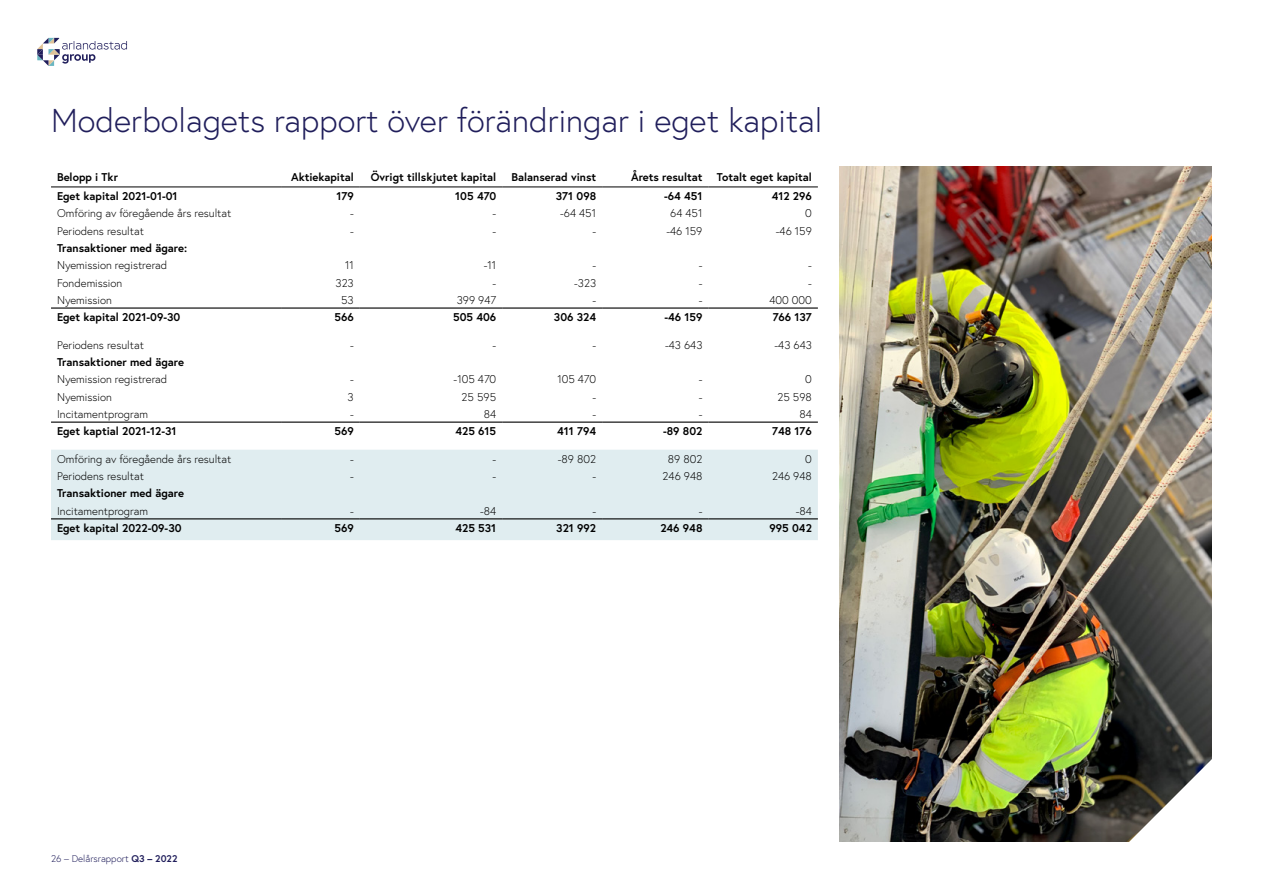
<style>
.page{position:relative;width:1263px;height:893px;background:#fff}
.page>*{position:absolute;margin:0;border:0;box-sizing:border-box;transform-origin:0 0}
.t1{font:300 33px "Europa";color:#201e5b}
.t2{font:300 11.25px "Europa";color:#000}
.t3{font:700 11.25px "Europa";color:#000}
.t4{font:300 9.75px "Europa";color:#201e5b}
.s1{font-weight:700}
</style>
<div class="page">
<img style="left:839px;top:166px;width:373px;height:676px">
<svg style="left:1128px;top:758px;width:84px;height:84px"></svg>
<div style="left:51px;top:450px;width:767px;height:90px;background:#e0edf0"></div>
<hr style="left:51px;top:187px;width:230px;height:1px;background:#000">
<hr style="left:281px;top:187px;width:79px;height:1px;background:#000">
<hr style="left:360px;top:187px;width:142px;height:1px;background:#000">
<hr style="left:502px;top:187px;width:100px;height:1px;background:#000">
<hr style="left:602px;top:187px;width:106px;height:1px;background:#000">
<hr style="left:708px;top:187px;width:110px;height:1px;background:#000">
<hr style="left:281px;top:422px;width:79px;height:1px;background:#000">
<hr style="left:360px;top:422px;width:142px;height:1px;background:#000">
<hr style="left:502px;top:422px;width:100px;height:1px;background:#000">
<hr style="left:602px;top:422px;width:106px;height:1px;background:#000">
<hr style="left:708px;top:422px;width:110px;height:1px;background:#000">
<hr style="left:281px;top:518px;width:79px;height:1px;background:#000">
<hr style="left:360px;top:518px;width:142px;height:1px;background:#000">
<hr style="left:502px;top:518px;width:100px;height:1px;background:#000">
<hr style="left:602px;top:518px;width:106px;height:1px;background:#000">
<hr style="left:708px;top:518px;width:110px;height:1px;background:#000">
<hr style="left:51px;top:307px;width:230px;height:2px;background:#000">
<hr style="left:281px;top:307px;width:79px;height:2px;background:#000">
<hr style="left:360px;top:307px;width:142px;height:2px;background:#000">
<hr style="left:502px;top:307px;width:100px;height:2px;background:#000">
<hr style="left:602px;top:307px;width:106px;height:2px;background:#000">
<hr style="left:708px;top:307px;width:110px;height:2px;background:#000">
<hr style="left:51px;top:422px;width:230px;height:1px;background:#000">
<hr style="left:51px;top:518px;width:230px;height:1px;background:#000">
<svg style="left:37px;top:38px;width:90px;height:28px"></svg>
<h1 class="t1" style="left:51px;top:100px;width:773px">Moderbolagets rapport över förändringar i eget kapital</h1>
<p class="t3" style="left:57px;top:169px;width:62px">Belopp i Tkr</p>
<p class="t3" style="left:291px;top:169px;width:64px">Aktiekapital</p>
<p class="t3" style="left:371px;top:169px;width:127px">Övrigt tillskjutet kapital</p>
<p class="t3" style="left:512px;top:169px;width:86px">Balanserad vinst</p>
<p class="t3" style="left:631px;top:169px;width:73px">Årets resultat</p>
<p class="t3" style="left:717px;top:169px;width:96px">Totalt eget kapital</p>
<p class="t3" style="left:57px;top:188px;width:122px">Eget kapital 2021-01-01</p>
<p class="t3" style="left:336px;top:188px;width:19px">179</p>
<p class="t3" style="left:455px;top:188px;width:42px">105 470</p>
<p class="t3" style="left:556px;top:188px;width:42px">371 098</p>
<p class="t3" style="left:664px;top:188px;width:40px">-64 451</p>
<p class="t3" style="left:772px;top:188px;width:42px">412 296</p>
<p class="t2" style="left:57px;top:206px;width:176px">Omföring av föregående års resultat</p>
<p class="t2" style="left:350px;top:206px;width:5px">-</p>
<p class="t2" style="left:492px;top:206px;width:5px">-</p>
<p class="t2" style="left:560px;top:206px;width:37px">-64 451</p>
<p class="t2" style="left:670px;top:206px;width:34px">64 451</p>
<p class="t2" style="left:805px;top:206px;width:8px">0</p>
<p class="t2" style="left:57px;top:224px;width:88px">Periodens resultat</p>
<p class="t2" style="left:350px;top:224px;width:5px">-</p>
<p class="t2" style="left:492px;top:224px;width:5px">-</p>
<p class="t2" style="left:592px;top:224px;width:5px">-</p>
<p class="t2" style="left:666px;top:224px;width:38px">-46 159</p>
<p class="t2" style="left:776px;top:224px;width:38px">-46 159</p>
<p class="t3" style="left:57px;top:240px;width:132px">Transaktioner med ägare:</p>
<p class="t2" style="left:57px;top:258px;width:112px">Nyemission registrerad</p>
<p class="t2" style="left:345px;top:258px;width:10px">11</p>
<p class="t2" style="left:484px;top:258px;width:14px">-11</p>
<p class="t2" style="left:592px;top:258px;width:5px">-</p>
<p class="t2" style="left:699px;top:258px;width:5px">-</p>
<p class="t2" style="left:808px;top:258px;width:5px">-</p>
<p class="t2" style="left:57px;top:276px;width:67px">Fondemission</p>
<p class="t2" style="left:336px;top:276px;width:20px">323</p>
<p class="t2" style="left:492px;top:276px;width:5px">-</p>
<p class="t2" style="left:574px;top:276px;width:23px">-323</p>
<p class="t2" style="left:699px;top:276px;width:5px">-</p>
<p class="t2" style="left:808px;top:276px;width:5px">-</p>
<p class="t2" style="left:57px;top:293px;width:56px">Nyemission</p>
<p class="t2" style="left:341px;top:293px;width:14px">53</p>
<p class="t2" style="left:457px;top:293px;width:41px">399 947</p>
<p class="t2" style="left:592px;top:293px;width:5px">-</p>
<p class="t2" style="left:699px;top:293px;width:5px">-</p>
<p class="t2" style="left:769px;top:293px;width:44px">400 000</p>
<p class="t3" style="left:57px;top:309px;width:125px">Eget kapital 2021-09-30</p>
<p class="t3" style="left:334px;top:309px;width:21px">566</p>
<p class="t3" style="left:453px;top:309px;width:45px">505 406</p>
<p class="t3" style="left:554px;top:309px;width:44px">306 324</p>
<p class="t3" style="left:664px;top:309px;width:39px">-46 159</p>
<p class="t3" style="left:773px;top:309px;width:41px">766 137</p>
<p class="t2" style="left:57px;top:338px;width:88px">Periodens resultat</p>
<p class="t2" style="left:350px;top:338px;width:5px">-</p>
<p class="t2" style="left:492px;top:338px;width:5px">-</p>
<p class="t2" style="left:592px;top:338px;width:5px">-</p>
<p class="t2" style="left:665px;top:338px;width:39px">-43 643</p>
<p class="t2" style="left:774px;top:338px;width:39px">-43 643</p>
<p class="t3" style="left:57px;top:354px;width:129px">Transaktioner med ägare</p>
<p class="t2" style="left:57px;top:372px;width:112px">Nyemission registrerad</p>
<p class="t2" style="left:350px;top:372px;width:5px">-</p>
<p class="t2" style="left:454px;top:372px;width:44px">-105 470</p>
<p class="t2" style="left:557px;top:372px;width:40px">105 470</p>
<p class="t2" style="left:699px;top:372px;width:5px">-</p>
<p class="t2" style="left:805px;top:372px;width:8px">0</p>
<p class="t2" style="left:57px;top:390px;width:56px">Nyemission</p>
<p class="t2" style="left:348px;top:390px;width:8px">3</p>
<p class="t2" style="left:462px;top:390px;width:36px">25 595</p>
<p class="t2" style="left:592px;top:390px;width:5px">-</p>
<p class="t2" style="left:699px;top:390px;width:5px">-</p>
<p class="t2" style="left:777px;top:390px;width:36px">25 598</p>
<p class="t2" style="left:57px;top:407px;width:92px">Incitamentprogram</p>
<p class="t2" style="left:350px;top:407px;width:5px">-</p>
<p class="t2" style="left:484px;top:407px;width:14px">84</p>
<p class="t2" style="left:592px;top:407px;width:5px">-</p>
<p class="t2" style="left:699px;top:407px;width:5px">-</p>
<p class="t2" style="left:799px;top:407px;width:14px">84</p>
<p class="t3" style="left:57px;top:424px;width:121px">Eget kaptial 2021-12-31</p>
<p class="t3" style="left:334px;top:424px;width:21px">569</p>
<p class="t3" style="left:455px;top:424px;width:42px">425 615</p>
<p class="t3" style="left:557px;top:424px;width:40px">411 794</p>
<p class="t3" style="left:663px;top:424px;width:41px">-89 802</p>
<p class="t3" style="left:772px;top:424px;width:41px">748 176</p>
<p class="t2" style="left:57px;top:452px;width:176px">Omföring av föregående års resultat</p>
<p class="t2" style="left:350px;top:452px;width:5px">-</p>
<p class="t2" style="left:492px;top:452px;width:5px">-</p>
<p class="t2" style="left:558px;top:452px;width:40px">-89 802</p>
<p class="t2" style="left:668px;top:452px;width:36px">89 802</p>
<p class="t2" style="left:805px;top:452px;width:8px">0</p>
<p class="t2" style="left:57px;top:469px;width:88px">Periodens resultat</p>
<p class="t2" style="left:350px;top:469px;width:5px">-</p>
<p class="t2" style="left:492px;top:469px;width:5px">-</p>
<p class="t2" style="left:592px;top:469px;width:5px">-</p>
<p class="t2" style="left:663px;top:469px;width:41px">246 948</p>
<p class="t2" style="left:772px;top:469px;width:41px">246 948</p>
<p class="t3" style="left:57px;top:486px;width:129px">Transaktioner med ägare</p>
<p class="t2" style="left:57px;top:504px;width:92px">Incitamentprogram</p>
<p class="t2" style="left:350px;top:504px;width:5px">-</p>
<p class="t2" style="left:480px;top:504px;width:18px">-84</p>
<p class="t2" style="left:592px;top:504px;width:5px">-</p>
<p class="t2" style="left:699px;top:504px;width:5px">-</p>
<p class="t2" style="left:796px;top:504px;width:18px">-84</p>
<p class="t3" style="left:57px;top:520px;width:126px">Eget kapital 2022-09-30</p>
<p class="t3" style="left:334px;top:520px;width:21px">569</p>
<p class="t3" style="left:455px;top:520px;width:42px">425 531</p>
<p class="t3" style="left:556px;top:520px;width:41px">321 992</p>
<p class="t3" style="left:660px;top:520px;width:44px">246 948</p>
<p class="t3" style="left:769px;top:520px;width:44px">995 042</p>
<p class="t4" style="left:51px;top:852px;width:128px">26 – Delårsrapport <span class="s1">Q3 – 2022</span></p>
</div>
